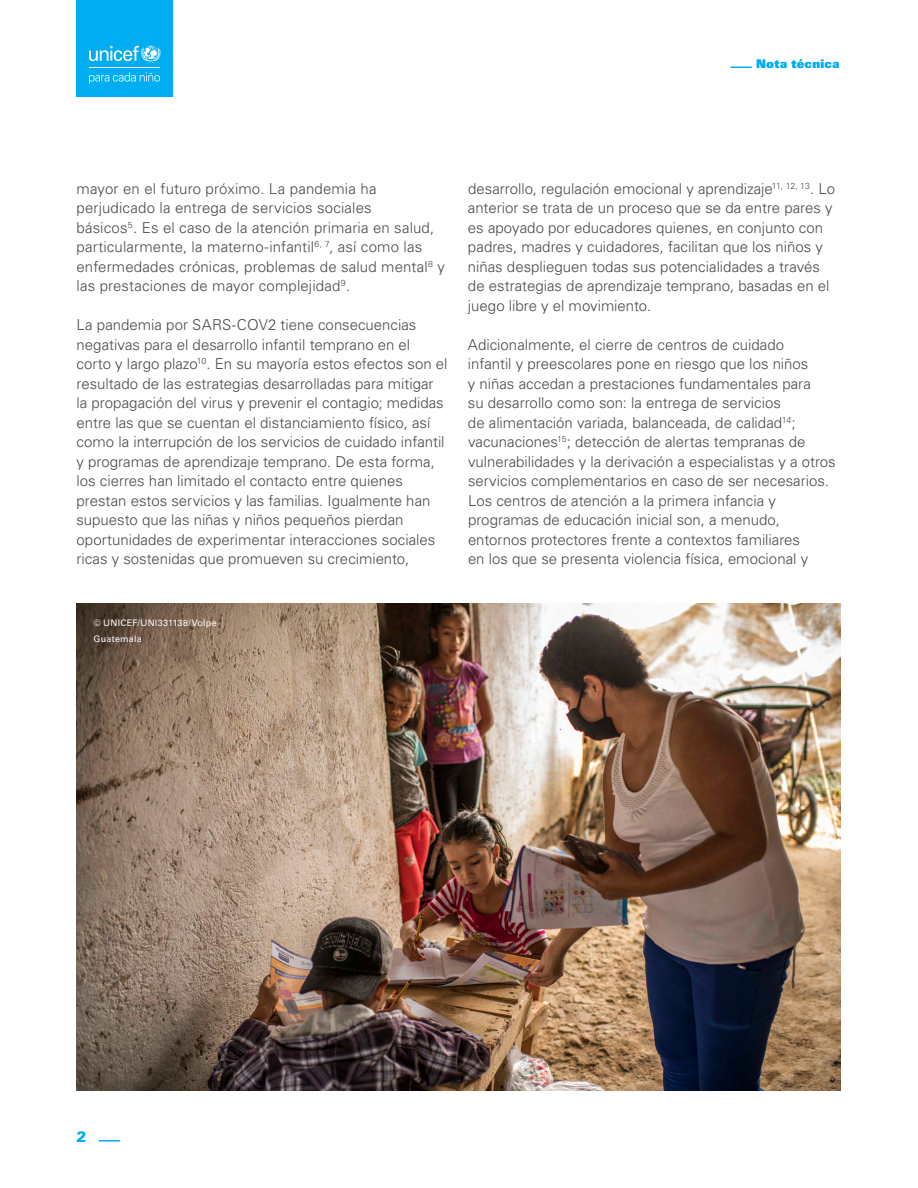
<style>
.page{position:relative;width:918px;height:1188px;background:#fff}
.page>*{position:absolute;margin:0;border:0;box-sizing:border-box;transform-origin:0 0}
.t1{font:15px/19.5px "Univers LT 45 Lt";color:#4a4a49}
.t2{font:15px "Univers LT 75 Blk";color:#00adf0}
.t3{font:12px "Univers LT 85 X Blk";letter-spacing:.025em;color:#00adf0}
.t4{font:9px/15.9px "Univers LT 55 Rm";letter-spacing:.025em;color:#fff}
</style>
<div class="page">
<hr style="left:99px;top:1140px;width:21px;height:2px;background:#00adf0">
<div style="left:77px;top:0;width:96px;height:97px;background:#00adf0"></div>
<svg style="left:89px;top:46px;width:72px;height:17px"></svg>
<hr style="left:89px;top:68px;width:71px;height:1px;background:#fff">
<svg style="left:89px;top:72px;width:71px;height:12px"></svg>
<svg style="left:730px;top:67px;width:22px;height:1px"></svg>
<img style="left:77px;top:604px;width:764px;height:487px">
<p class="t3" style="left:756px;top:56px;width:85px">Nota técnica</p>
<p class="t1" style="left:77px;top:178px;width:370px">mayor en el futuro próximo. La pandemia ha perjudicado la entrega de servicios sociales<br>básicos<sup>5</sup>. Es el caso de la atención primaria en salud, particularmente, la materno-infantil<sup>6,</sup> <sup>7</sup>, así como las enfermedades crónicas, problemas de salud mental<sup>8</sup> y las prestaciones de mayor complejidad<sup>9</sup>.</p>
<p class="t1" style="left:77px;top:315px;width:373px">La pandemia por SARS-COV2 tiene consecuencias negativas para el desarrollo infantil temprano en el corto y largo plazo<sup>10</sup>. En su mayoría estos efectos son el resultado de las estrategias desarrolladas para mitigar la propagación del virus y prevenir el contagio; medidas entre las que se cuentan el distanciamiento físico, así como la interrupción de los servicios de cuidado infantil y programas de aprendizaje temprano. De esta forma, los cierres han limitado el contacto entre quienes prestan estos servicios y las familias. Igualmente han supuesto que las niñas y niños pequeños pierdan oportunidades de experimentar interacciones sociales ricas y sostenidas que promueven su crecimiento,</p>
<p class="t4" style="left:94px;top:615px;width:125px">© UNICEF/UNI331138/Volpe<br>Guatemala</p>
<p class="t1" style="left:468px;top:178px;width:369px">desarrollo, regulación emocional y aprendizaje<sup>11,</sup> <sup>12,</sup> <sup>13</sup>. Lo anterior se trata de un proceso que se da entre pares y es apoyado por educadores quienes, en conjunto con padres, madres y cuidadores, facilitan que los niños y niñas desplieguen todas sus potencialidades a través de estrategias de aprendizaje temprano, basadas en el juego libre y el movimiento.</p>
<p class="t1" style="left:468px;top:334px;width:369px">Adicionalmente, el cierre de centros de cuidado<br>infantil y preescolares pone en riesgo que los niños<br>y niñas accedan a prestaciones fundamentales para<br>su desarrollo como son: la entrega de servicios<br>de alimentación variada, balanceada, de calidad<sup>14</sup>; vacunaciones<sup>15</sup>; detección de alertas tempranas de vulnerabilidades y la derivación a especialistas y a otros servicios complementarios en caso de ser necesarios.<br>Los centros de atención a la primera infancia y programas de educación inicial son, a menudo, entornos protectores frente a contextos familiares<br>en los que se presenta violencia física, emocional y</p>
<p class="t2" style="left:77px;top:1127px;width:12px">2</p>
</div>
